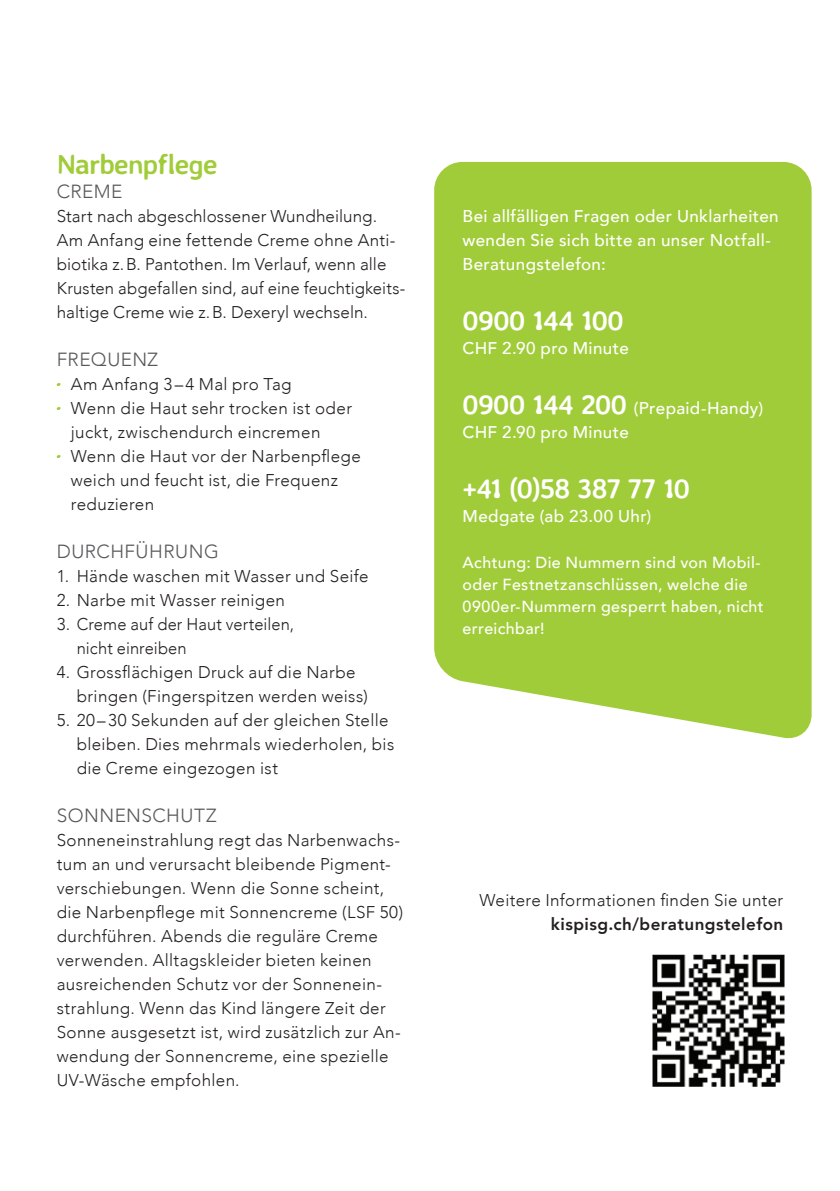
<style>
.page{position:relative;width:840px;height:1191px;background:#fff}
.page>*{position:absolute;margin:0;border:0;box-sizing:border-box;transform-origin:0 0}
.t1{font:700 28px "Averia Sans Libre";letter-spacing:-.035em;color:#fff}
.t2{font:700 28px "Averia Sans Libre";letter-spacing:-.03em;color:#a1cc3a}
.t3{font:300 19px "Avenir";letter-spacing:.025em;color:#57585a}
.t4{font:300 17px/24px "Avenir";letter-spacing:.02em;color:#231f20}
.t5{font:500 17px/24px "Avenir";letter-spacing:.02em;color:#fff}
.t6{font:800 17px "Avenir";letter-spacing:.025em;color:#231f20}
.t7{font:500 16px/22px "Avenir";letter-spacing:.025em;color:#fff}
.s1{font-family:"Averia Sans Libre";font-weight:700;font-size:28px}
</style>
<div class="page">
<div style="left:434px;top:162px;width:377px;height:577px;background:#a1cc3a"></div>
<img style="left:652px;top:954px;width:133px;height:133px">
<h1 class="t2" style="left:57px;top:146px;width:163px">Narbenpflege</h1>
<p class="t3" style="left:57px;top:180px;width:67px">CREME</p>
<p class="t4" style="left:57px;top:204px;width:350px">Start nach abgeschlossener Wundheilung.<br>Am Anfang eine fettende Creme ohne Anti&shy;biotika z.B. Pantothen. Im Verlauf, wenn alle Krusten abgefallen sind, auf eine feuchtigkeits&shy;haltige Creme wie z.B. Dexeryl wechseln.</p>
<p class="t3" style="left:57px;top:348px;width:103px">FREQUENZ</p>
<p class="t4" style="left:71px;top:372px;width:291px">Am Anfang 3 – 4 Mal pro Tag<br>Wenn die Haut sehr trocken ist oder juckt, zwischendurch eincremen<br>Wenn die Haut vor der Narbenpflege weich und feucht ist, die Frequenz reduzieren</p>
<p class="t3" style="left:57px;top:540px;width:163px">DURCHFÜHRUNG</p>
<p class="t4" style="left:57px;top:564px;width:313px">1. Hände waschen mit Wasser und Seife</p>
<p class="t4" style="left:57px;top:588px;width:230px">2. Narbe mit Wasser reinigen</p>
<p class="t4" style="left:77px;top:612px;width:219px;text-indent:-20px">3. Creme auf der Haut verteilen, nicht einreiben</p>
<p class="t4" style="left:77px;top:660px;width:292px;text-indent:-20px">4. Grossflächigen Druck auf die Narbe bringen (Fingerspitzen werden weiss)</p>
<p class="t4" style="left:77px;top:708px;width:319px;text-indent:-20px">5. 20 – 30 Sekunden auf der gleichen Stelle bleiben. Dies mehrmals wiederholen, bis die Creme eingezogen ist</p>
<p class="t3" style="left:57px;top:804px;width:161px">SONNENSCHUTZ</p>
<p class="t4" style="left:57px;top:828px;width:347px">Sonneneinstrahlung regt das Narbenwachs&shy;tum an und verursacht bleibende Pigment&shy;verschiebungen. Wenn die Sonne scheint, die Narbenpflege mit Sonnencreme (LSF 50) durchführen. Abends die reguläre Creme verwenden. Alltagskleider bieten keinen ausreichenden Schutz vor der Sonnenein&shy;strahlung. Wenn das Kind längere Zeit der Sonne ausgesetzt ist, wird zusätzlich zur An&shy;wendung der Sonnencreme, eine spezielle UV-Wäsche empfohlen.</p>
<p class="t5" style="left:462px;top:203px;width:317px">Bei allfälligen Fragen oder Unklarheiten wenden Sie sich bitte an unser Notfall-<br>Beratungstelefon:</p>
<h1 class="t1" style="left:462px;top:302px;width:163px">0900 144 100</h1>
<p class="t5" style="left:462px;top:335px;width:168px">CHF 2.90 pro Minute</p>
<p class="t5" style="left:462px;top:395px;width:302px"><span class="s1">0900 144 200</span> (Prepaid-Handy)<br>CHF 2.90 pro Minute</p>
<h1 class="t1" style="left:462px;top:470px;width:229px">+41 (0)58 387 77 10</h1>
<p class="t5" style="left:462px;top:503px;width:190px">Medgate (ab 23.00 Uhr)</p>
<p class="t7" style="left:462px;top:550px;width:302px">Achtung: Die Nummern sind von Mobil&shy;oder Festnetzanschlüssen, welche die<br>0900er-Nummern gesperrt haben, nicht erreichbar!</p>
<p class="t4" style="left:479px;top:888px;width:305px">Weitere Informationen finden Sie unter</p>
<p class="t6" style="left:550px;top:911px;width:234px">kispisg.ch/beratungstelefon</p>
</div>
